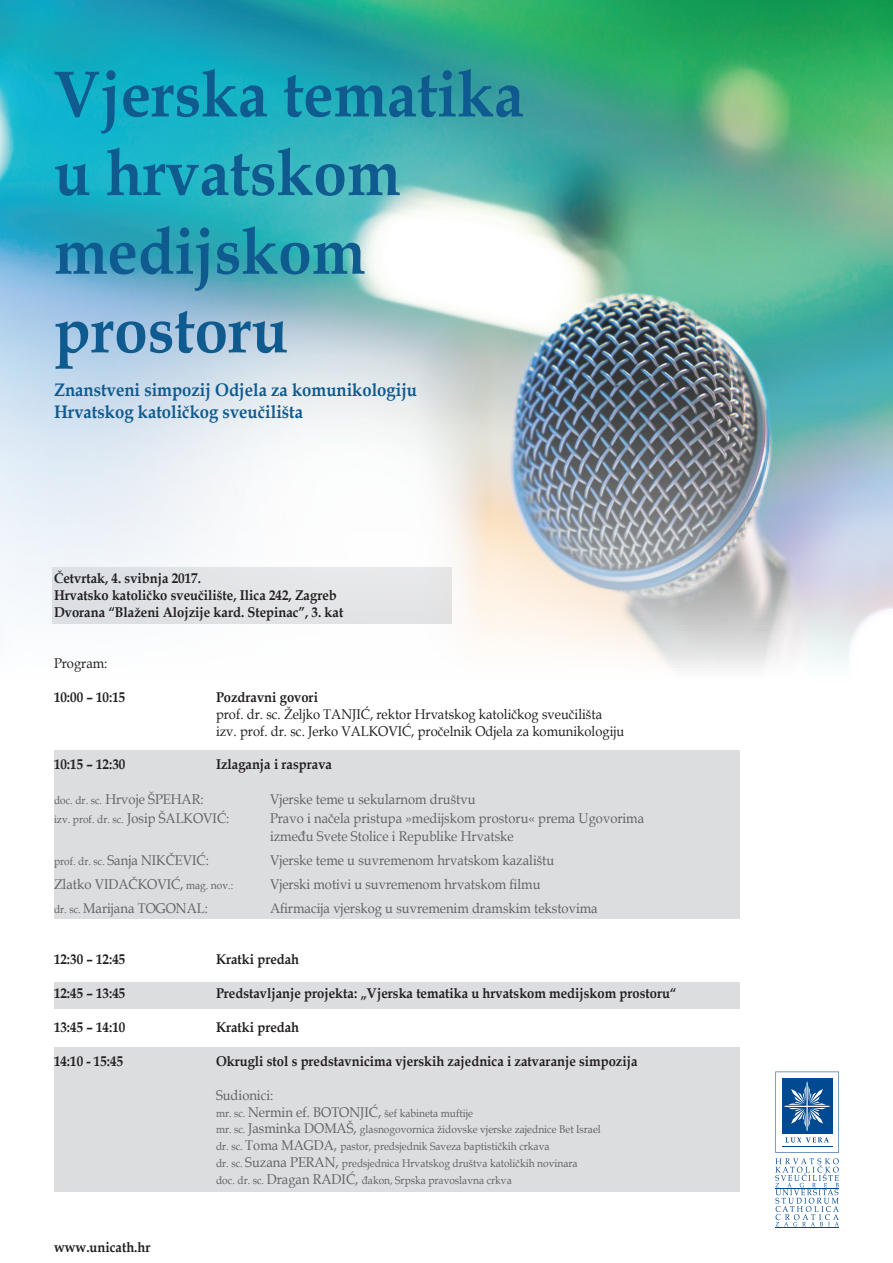
<style>
.page{position:relative;width:893px;height:1263px;background:#fff}
.page>*{position:absolute;margin:0;border:0;box-sizing:border-box;transform-origin:0 0}
.t1{font:700 65.55px/78.6px "Book Antiqua";color:#0f5a8f;scale:.92 1}
.t2{font:700 18.15px/21.8px "Book Antiqua";color:#0f5a8f;scale:.92 1}
.t3{font:700 14.1px/17px "Book Antiqua";color:#231f20;scale:.92 1}
.t4{font:14.1px/18.1px "Book Antiqua";color:#636366;scale:.92 1}
.t5{font:14.1px/17px "Book Antiqua";color:#231f20;scale:.92 1}
.t6{font:11.1px/17px "Book Antiqua";color:#636366;scale:.92 1}
.s1{font-size:11.1px}
.s2{font-size:14.1px}
</style>
<div class="page">
<div style="left:54px;top:982px;width:686px;height:26px;background:#dcdddf"></div>
<div style="left:54px;top:1047px;width:686px;height:144px;background:#dcdddf"></div>
<div style="left:54px;top:750px;width:686px;height:169px;background:#dcdddf"></div>
<svg style="left:775px;top:1071px;width:64px;height:155px"></svg>
<hr style="left:775px;top:1188px;width:64px;height:1px;background:#014990">
<hr style="left:775px;top:1227px;width:64px;height:1px;background:#014990">
<img style="left:0;top:0;width:893px;height:668px">
<h1 class="t1" style="left:54px;top:55px;width:513px">Vjerska tematika u hrvatskom medijskom prostoru</h1>
<p class="t2" style="left:54px;top:379px;width:396px">Znanstveni simpozij Odjela za komunikologiju<br>Hrvatskog katoličkog sveučilišta</p>
<p class="t3" style="left:54px;top:570px;width:316px">Četvrtak, 4. svibnja 2017.<br>Hrvatsko katoličko sveučilište, Ilica 242, Zagreb<br>Dvorana “Blaženi Alojzije kard. Stepinac”, 3. kat</p>
<p class="t5" style="left:54px;top:654px;width:60px">Program:</p>
<p class="t3" style="left:54px;top:688px;width:79px">10:00 – 10:15</p>
<p class="t3" style="left:216px;top:688px;width:112px">Pozdravni govori</p>
<p class="t5" style="left:216px;top:705px;width:445px">prof. dr. sc. Željko TANJIĆ, rektor Hrvatskog katoličkog sveučilišta izv. prof. dr. sc. Jerko VALKOVIĆ, pročelnik Odjela za komunikologiju</p>
<p class="t3" style="left:54px;top:756px;width:79px">10:15 – 12:30</p>
<p class="t3" style="left:216px;top:756px;width:128px">Izlaganja i rasprava</p>
<p class="t4" style="left:54px;top:790px;width:164px"><span class="s1">doc. dr. sc.</span> Hrvoje ŠPEHAR:</p>
<p class="t4" style="left:270px;top:790px;width:225px">Vjerske teme u sekularnom društvu</p>
<p class="t6" style="left:54px;top:810px;width:192px">izv. prof. dr. sc. <span class="s2">Josip ŠALKOVIĆ:</span></p>
<p class="t4" style="left:270px;top:808px;width:408px">Pravo i načela pristupa »medijskom prostoru« prema Ugovorima između Svete Stolice i Republike Hrvatske</p>
<p class="t4" style="left:54px;top:851px;width:170px"><span class="s1">prof. dr. sc.</span> Sanja NIKČEVIĆ:</p>
<p class="t4" style="left:270px;top:851px;width:310px">Vjerske teme u suvremenom hrvatskom kazalištu</p>
<p class="t4" style="left:54px;top:875px;width:196px">Zlatko VIDAČKOVIĆ, <span class="s1">mag. nov.:</span></p>
<p class="t4" style="left:270px;top:875px;width:296px">Vjerski motivi u suvremenom hrvatskom filmu</p>
<p class="t4" style="left:54px;top:899px;width:169px"><span class="s1">dr. sc.</span> Marijana TOGONAL:</p>
<p class="t4" style="left:270px;top:899px;width:358px">Afirmacija vjerskog u suvremenim dramskim tekstovima</p>
<p class="t3" style="left:54px;top:951px;width:79px">12:30 – 12:45</p>
<p class="t3" style="left:216px;top:951px;width:92px">Kratki predah</p>
<p class="t3" style="left:54px;top:985px;width:79px">12:45 – 13:45</p>
<p class="t3" style="left:216px;top:985px;width:502px">Predstavljanje projekta: „Vjerska tematika u hrvatskom medijskom prostoru“</p>
<p class="t3" style="left:54px;top:1018px;width:79px">13:45 – 14:10</p>
<p class="t3" style="left:216px;top:1018px;width:92px">Kratki predah</p>
<p class="t3" style="left:54px;top:1052px;width:77px">14:10 - 15:45</p>
<p class="t3" style="left:216px;top:1052px;width:460px">Okrugli stol s predstavnicima vjerskih zajednica i zatvaranje simpozija</p>
<p class="t4" style="left:216px;top:1085px;width:64px">Sudionici:</p>
<p class="t6" style="left:216px;top:1104px;width:420px">mr. sc. <span class="s2">Nermin ef. BOTONJIĆ,</span> šef kabineta muftije<br>mr. sc. <span class="s2">Jasminka DOMAŠ,</span> glasnogovornica židovske vjerske zajednice Bet Israel dr. sc. <span class="s2">Toma MAGDA,</span> pastor, predsjednik Saveza baptističkih crkava<br>dr. sc. <span class="s2">Suzana PERAN,</span> predsjednica Hrvatskog društva katoličkih novinara<br>doc. dr. sc. <span class="s2">Dragan RADIĆ,</span> đakon, Srpska pravoslavna crkva</p>
<p class="t3" style="left:54px;top:1239px;width:106px">www.unicath.hr</p>
</div>
